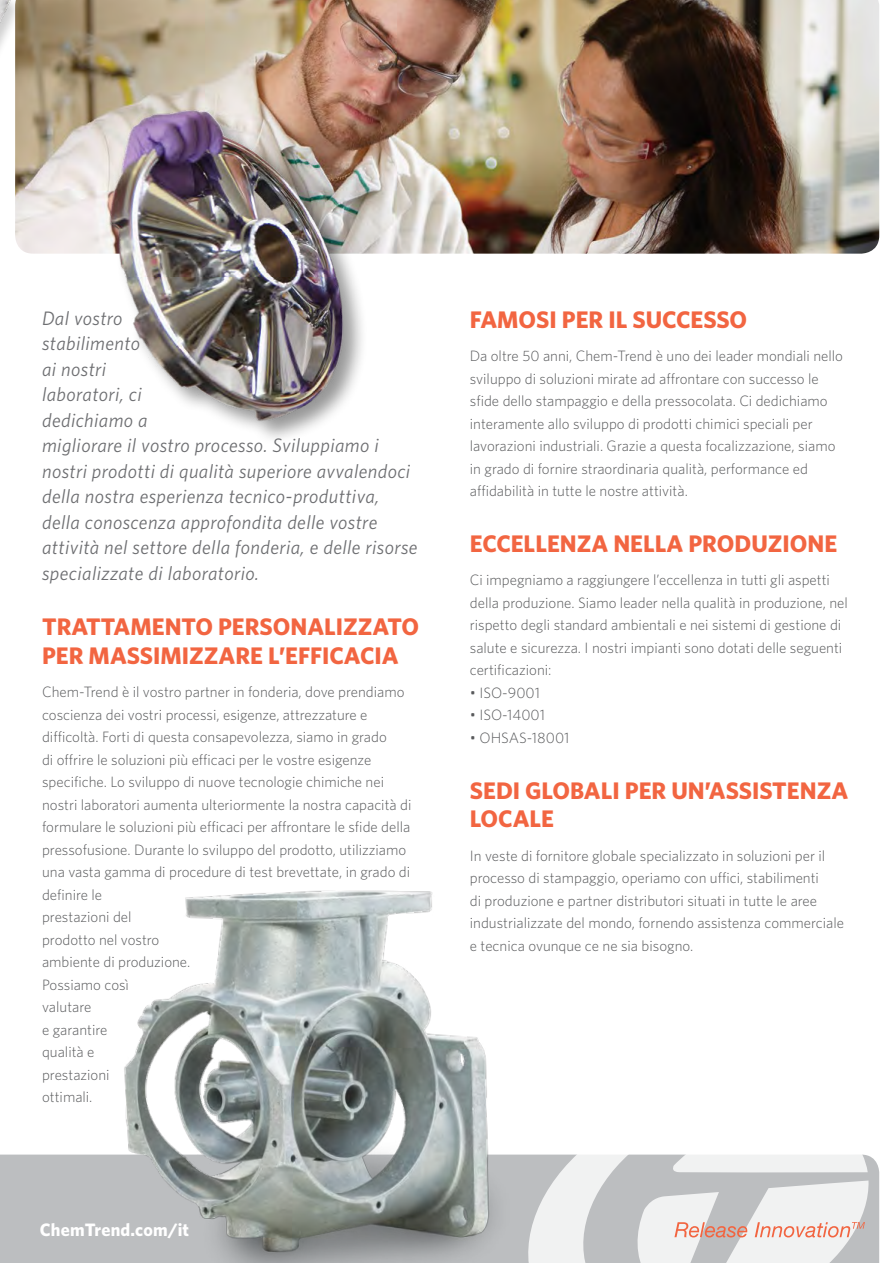
<style>
.page{position:relative;width:893px;height:1263px;background:#fff}
.page>*{position:absolute;margin:0;border:0;box-sizing:border-box;transform-origin:0 0}
.t1{font:700 24px/28.8px "Whitney";color:#f26541}
.t2{font:italic 19.5px/25.5px "Whitney";letter-spacing:.02em;color:#6d6e71}
.t3{font:700 18px "Whitney";letter-spacing:.005em;color:#fff}
.t4{font:300 15px/22.5px "Whitney";color:#58595b}
</style>
<div class="page">
<img style="left:23px;top:0;width:856px;height:254px">
<div style="left:0;top:1154px;width:879px;height:109px;background:#bcbec0"></div>
<img style="left:90px;top:87px;width:308px;height:352px">
<img style="left:108px;top:890px;width:409px;height:373px">
<div style="left:0;top:0;width:23px;height:388px;background:#000;opacity:.19"></div>
<img style="left:0;top:0;width:15px;height:388px">
<svg style="left:517px;top:1154px;width:353px;height:109px"></svg>
<p class="t2" style="left:42px;top:305px;width:377px">Dal vostro<br>stabilimento<br>ai nostri<br>laboratori, ci<br>dedichiamo a<br>migliorare il vostro processo. Sviluppiamo i nostri prodotti di qualità superiore avvalendoci della nostra esperienza tecnico-produttiva, della conoscenza approfondita delle vostre attività nel settore della fonderia, e delle risorse specializzate di laboratorio.</p>
<h1 class="t1" style="left:42px;top:612px;width:378px">TRATTAMENTO PERSONALIZZATO<br>PER MASSIMIZZARE L’EFFICACIA</h1>
<p class="t4" style="left:42px;top:680px;width:371px">Chem-Trend è il vostro partner in fonderia, dove prendiamo coscienza dei vostri processi, esigenze, attrezzature e difficoltà. Forti di questa consapevolezza, siamo in grado<br>di offrire le soluzioni più efficaci per le vostre esigenze specifiche. Lo sviluppo di nuove tecnologie chimiche nei nostri laboratori aumenta ulteriormente la nostra capacità di formulare le soluzioni più efficaci per affrontare le sfide della pressofusione. Durante lo sviluppo del prodotto, utilizziamo una vasta gamma di procedure di test brevettate, in grado di definire le<br>prestazioni del<br>prodotto nel vostro<br>ambiente di produzione.<br>Possiamo così<br>valutare<br>e garantire<br>qualità e<br>prestazioni<br>ottimali.</p>
<p class="t3" style="left:40px;top:1218px;width:151px">CHEMTREND.COM/IT</p>
<h1 class="t1" style="left:470px;top:305px;width:279px">FAMOSI PER IL SUCCESSO</h1>
<p class="t4" style="left:470px;top:344px;width:375px">Da oltre 50 anni, Chem-Trend è uno dei leader mondiali nello sviluppo di soluzioni mirate ad affrontare con successo le sfide dello stampaggio e della pressocolata. Ci dedichiamo interamente allo sviluppo di prodotti chimici speciali per lavorazioni industriali. Grazie a questa focalizzazione, siamo in grado di fornire straordinaria qualità, performance ed affidabilità in tutte le nostre attività.</p>
<h1 class="t1" style="left:470px;top:529px;width:369px">ECCELLENZA NELLA PRODUZIONE</h1>
<p class="t4" style="left:470px;top:568px;width:379px">Ci impegniamo a raggiungere l’eccellenza in tutti gli aspetti della produzione. Siamo leader nella qualità in produzione, nel rispetto degli standard ambientali e nei sistemi di gestione di salute e sicurezza. I nostri impianti sono dotati delle seguenti certificazioni:</p>
<p class="t4" style="left:470px;top:681px;width:72px">• ISO-9001</p>
<p class="t4" style="left:470px;top:703px;width:77px">• ISO-14001</p>
<p class="t4" style="left:470px;top:726px;width:101px">• OHSAS-18001</p>
<h1 class="t1" style="left:470px;top:775px;width:380px">SEDI GLOBALI PER UN’ASSISTENZA<br>LOCALE</h1>
<p class="t4" style="left:470px;top:844px;width:376px">In veste di fornitore globale specializzato in soluzioni per il processo di stampaggio, operiamo con uffici, stabilimenti<br>di produzione e partner distributori situati in tutte le aree industrializzate del mondo, fornendo assistenza commerciale e tecnica ovunque ce ne sia bisogno.</p>
</div>
